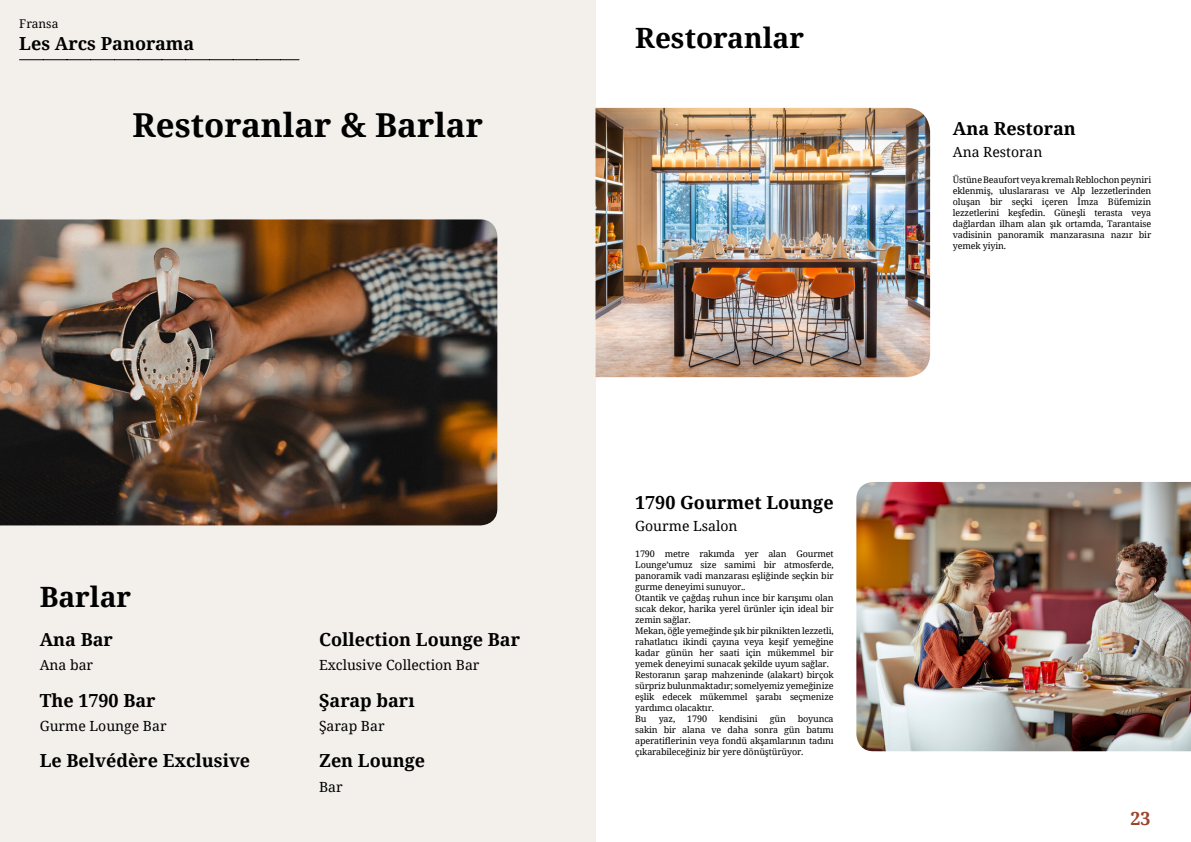
<style>
.page{position:relative;width:1191px;height:842px;background:#fff}
.page>*{position:absolute;margin:0;border:0;box-sizing:border-box;transform-origin:0 0}
.t1{font:700 33px "Noto Serif";color:#000}
.t2{font:700 28px "Noto Serif";color:#000}
.t3{font:700 18px "Noto Serif";color:#000}
.t4{font:700 18px "Noto Serif";color:#9d432c}
.t5{font:14px "Noto Serif";color:#000}
.t6{font:12px "Noto Serif";color:#000}
.t7{font:9px/11px "Noto Serif";letter-spacing:-.015em;color:#000;text-align:justify}
</style>
<div class="page">
<div style="left:0;top:0;width:595px;height:842px;background:#f3f0ec"></div>
<img style="left:0;top:219px;width:497px;height:306px">
<img style="left:595px;top:108px;width:335px;height:269px">
<img style="left:856px;top:482px;width:335px;height:269px">
<svg style="left:20px;top:59px;width:279px;height:1px"></svg>
<h3 class="t6" style="left:19px;top:16px;width:41px">Fransa</h3>
<h3 class="t3" style="left:19px;top:31px;width:177px">Les Arcs Panorama</h3>
<h1 class="t1" style="left:133px;top:102px;width:352px">Restoranlar &amp; Barlar</h1>
<h2 class="t2" style="left:635px;top:19px;width:170px">Restoranlar</h2>
<h2 class="t2" style="left:40px;top:577px;width:93px">Barlar</h2>
<h3 class="t3" style="left:40px;top:627px;width:75px">Ana Bar</h3>
<h3 class="t5" style="left:40px;top:656px;width:55px">Ana bar</h3>
<h3 class="t3" style="left:40px;top:687px;width:117px">The 1790 Bar</h3>
<h3 class="t5" style="left:40px;top:716px;width:128px">Gurme Lounge Bar</h3>
<h3 class="t3" style="left:40px;top:748px;width:212px">Le Belvédère Exclusive</h3>
<h3 class="t3" style="left:319px;top:627px;width:202px">Collection Lounge Bar</h3>
<h3 class="t5" style="left:319px;top:656px;width:162px">Exclusive Collection Bar</h3>
<h3 class="t3" style="left:319px;top:687px;width:97px">Şarap barı</h3>
<h3 class="t5" style="left:319px;top:716px;width:67px">Şarap Bar</h3>
<h3 class="t3" style="left:319px;top:748px;width:108px">Zen Lounge</h3>
<h3 class="t5" style="left:319px;top:777px;width:25px">Bar</h3>
<h3 class="t3" style="left:635px;top:490px;width:200px">1790 Gourmet Lounge</h3>
<h3 class="t5" style="left:635px;top:516px;width:104px">Gourme Lsalon</h3>
<p class="t7" style="left:635px;top:548px;width:200px;text-align:left">1790 metre rakımda yer alan Gourmet Lounge’umuz size samimi bir atmosferde, panoramik vadi manzarası eşliğinde seçkin bir gurme deneyimi sunuyor..<br>Otantik ve çağdaş ruhun ince bir karışımı olan sıcak dekor, harika yerel ürünler için ideal bir zemin sağlar.<br>Mekan, öğle yemeğinde şık bir piknikten lezzetli, rahatlatıcı ikindi çayına veya keşif yemeğine kadar günün her saati için mükemmel bir yemek deneyimi sunacak şekilde uyum sağlar.<br>Restoranın şarap mahzeninde (alakart) birçok sürpriz bulunmaktadır; somelyemiz yemeğinize eşlik edecek mükemmel şarabı seçmenize yardımcı olacaktır.<br>Bu</p>
<p class="t7" style="left:635px;top:713px;width:200px;text-indent:163px">boyunca sakin bir alana ve daha sonra gün batımı aperatiflerinin veya fondü akşamlarının tadını çıkarabileceğiniz bir yere dönüştürüyor.</p>
<p class="t7" style="left:658px;top:713px;width:18px">yaz,</p>
<p class="t7" style="left:687px;top:713px;width:21px">1790</p>
<p class="t7" style="left:719px;top:713px;width:40px">kendisini</p>
<p class="t7" style="left:769px;top:713px;width:18px">gün</p>
<h3 class="t3" style="left:952px;top:116px;width:124px">Ana Restoran</h3>
<h3 class="t5" style="left:952px;top:142px;width:91px">Ana Restoran</h3>
<p class="t7" style="left:952px;top:174px;width:200px">Üstüne Beaufort veya kremalı Reblochon peyniri eklenmiş, uluslararası ve Alp lezzetlerinden oluşan bir seçki içeren İmza Büfemizin lezzetlerini keşfedin. Güneşli terasta veya dağlardan ilham alan şık ortamda, Tarantaise vadisinin panoramik manzarasına nazır bir yemek yiyin.</p>
<h3 class="t4" style="left:1130px;top:806px;width:22px">23</h3>
</div>
